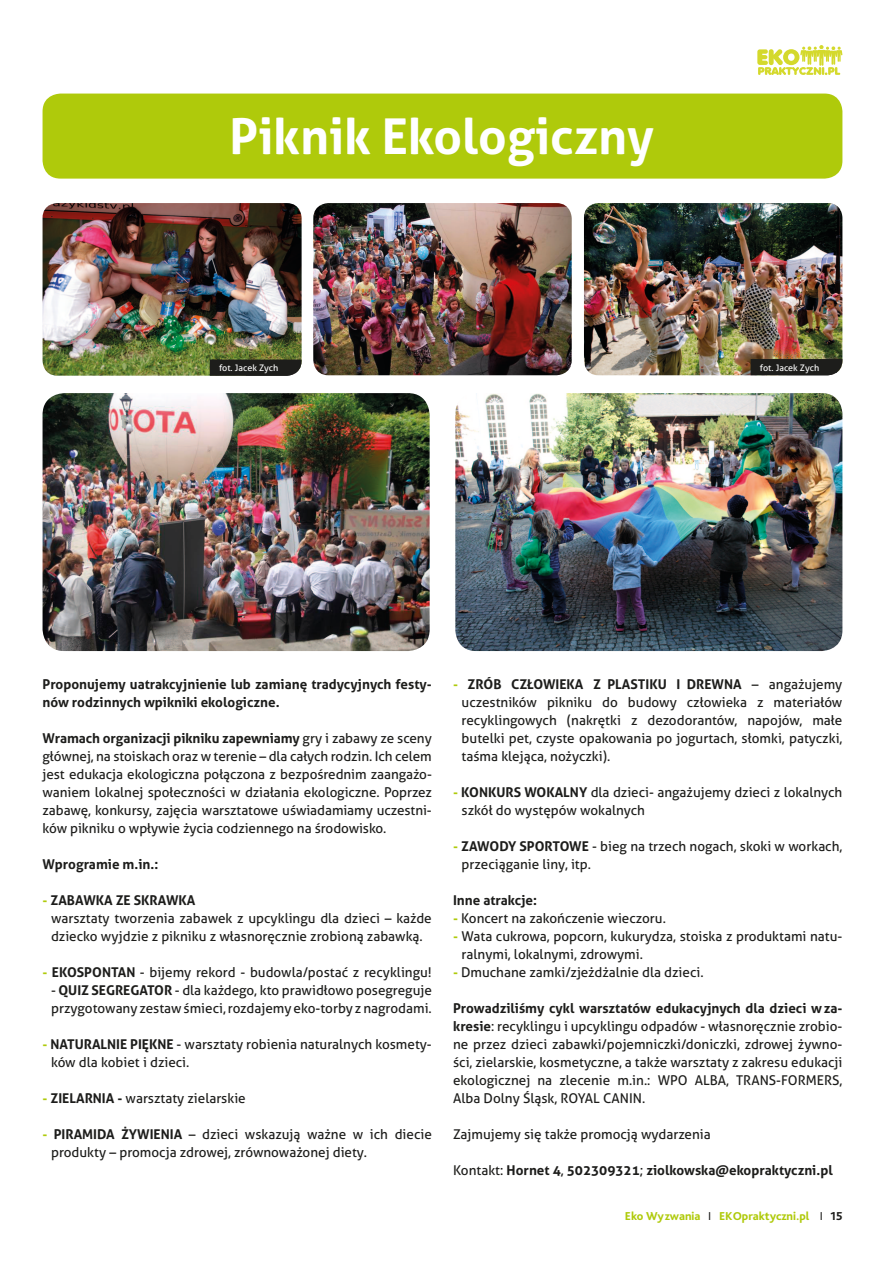
<style>
.page{position:relative;width:885px;height:1263px;background:#fff}
.page>*{position:absolute;margin:0;border:0;box-sizing:border-box;transform-origin:0 0}
.t1{font:700 49.5px "Aller";color:#fff}
.t2{font:13.5px/18px "Aller";color:#1d1d1b}
.t3{font:700 13.5px/18px "Aller";color:#1d1d1b}
.t4{font:800 12px "Bliss Pro";color:#afca0b}
.t5{font:9px "Aller";color:#fff}
.s1{font-weight:700}
.s2{color:#afca0b}
.s3{font-weight:700;color:#afca0b}
.s4{font-weight:400}
.s5{font-weight:400;color:#1d1d1b}
.s6{color:#1d1d1b}
</style>
<div class="page">
<svg style="left:757px;top:45px;width:85px;height:30px"></svg>
<div style="left:43px;top:94px;width:799px;height:85px;background:#afca0b;border-radius:18px"></div>
<img style="left:43px;top:393px;width:386px;height:258px">
<img style="left:313px;top:203px;width:258px;height:172px">
<img style="left:455px;top:393px;width:387px;height:258px">
<img style="left:43px;top:203px;width:258px;height:173px">
<img style="left:584px;top:203px;width:258px;height:172px">
<svg style="left:210px;top:360px;width:91px;height:16px"></svg>
<svg style="left:750px;top:359px;width:92px;height:16px"></svg>
<h1 class="t1" style="left:229px;top:106px;width:426px">Piknik Ekologiczny</h1>
<p class="t5" style="left:219px;top:362px;width:61px">fot. Jacek Zych</p>
<p class="t5" style="left:759px;top:362px;width:61px">fot. Jacek Zych</p>
<p class="t3" style="left:43px;top:675px;width:391px">Proponujemy uatrakcyjnienie lub zamianę tradycyjnych festy&shy;nów rodzinnych w pikniki ekologiczne.</p>
<p class="t2" style="left:43px;top:729px;width:391px;text-align:justify"><span class="s1">W ramach organizacji pikniku zapewniamy</span> gry i zabawy ze sceny głównej, na stoiskach oraz w terenie – dla całych rodzin. Ich celem jest edukacja ekologiczna połączona z bezpośrednim zaangażo&shy;waniem lokalnej społeczności w działania ekologiczne. Poprzez zabawę, konkursy, zajęcia warsztatowe uświadamiamy uczestni&shy;ków pikniku o wpływie życia codziennego na środowisko.</p>
<p class="t3" style="left:43px;top:855px;width:117px">W programie m.in.:</p>
<p class="t3" style="left:43px;top:891px;width:118px"><span class="s2">-</span> ZABAWKA ZE SKRAW</p>
<p class="t3" style="left:178px;top:891px;width:18px">KA</p>
<p class="t2" style="left:51px;top:909px;width:382px">warsztaty tworzenia zabawek z upcyklingu dla dzieci – każde dziecko wyjdzie z pikniku z własnoręcznie zrobioną zabawką.</p>
<p class="t2" style="left:43px;top:963px;width:391px"><span class="s3">-</span> <span class="s1">EKOSPONTAN</span> - bijemy rekord - budowla/postać z recyklingu!</p>
<p class="t2" style="left:51px;top:981px;width:382px">- <span class="s1">QUIZ SEGREGATOR</span> - dla każdego, kto prawidłowo posegreguje przygotowany zestaw śmieci, rozdajemy eko-torby z nagrodami.</p>
<p class="t2" style="left:51px;top:1035px;width:382px;text-indent:-9px"><span class="s3">-</span> <span class="s1">NATURALNIE PIĘKNE</span> - warsztaty robienia naturalnych kosmety&shy;ków dla kobiet i dzieci.</p>
<p class="t3" style="left:43px;top:1089px;width:43px"><span class="s2">-</span> ZIELARNIA</p>
<p class="t2" style="left:117px;top:1089px;width:130px"><span class="s1">-</span> warsztaty zielarskie</p>
<p class="t3" style="left:43px;top:1125px;width:27px"><span class="s2">-</span> PIRAMI</p>
<p class="t3" style="left:97px;top:1125px;width:41px">DA ŻYWIENIA</p>
<p class="t2" style="left:51px;top:1125px;width:382px;text-indent:138px">– dzieci wskazują ważne w ich diecie produkty – promocja zdrowej, zrównoważonej diety.</p>
<p class="t3" style="left:453px;top:675px;width:90px"><span class="s2">-</span> ZRÓB CZŁOWIE</p>
<p class="t3" style="left:566px;top:675px;width:140px">KA Z PLASTIKU I DREWNA</p>
<p class="t2" style="left:461px;top:675px;width:382px;text-align:justify;text-indent:290px">– angażujemy uczestników pikniku do budowy człowieka z materiałów recyklingowych (nakrętki z dezodorantów, napojów, małe butelki pet, czyste opakowania po jogurtach, słomki, patyczki, taśma klejąca, nożyczki).</p>
<p class="t2" style="left:461px;top:783px;width:382px;text-indent:-8px"><span class="s3">-</span> <span class="s1">KON KURS WOKALNY</span> dla dzieci- angażujemy dzieci z lokalnych szkół do występów wokalnych</p>
<p class="t3" style="left:453px;top:837px;width:27px"><span class="s2">-</span> ZAWO</p>
<p class="t3" style="left:499px;top:837px;width:71px">DY SPORTOWE</p>
<p class="t2" style="left:592px;top:837px;width:252px">- bieg na trzech nogach, skoki w workach,</p>
<p class="t2" style="left:461px;top:855px;width:131px">przeciąganie liny, itp.</p>
<p class="t3" style="left:453px;top:891px;width:85px">Inne atrakcje:</p>
<p class="t2" style="left:453px;top:909px;width:214px"><span class="s3">-</span> Koncert na zakończenie wieczoru.</p>
<p class="t2" style="left:461px;top:927px;width:382px;text-indent:-9px"><span class="s3">-</span> Wata cukrowa, popcorn, kukurydza, stoiska z produktami natu&shy;ralnymi, lokalnymi, zdrowymi.</p>
<p class="t2" style="left:453px;top:963px;width:252px"><span class="s3">-</span> Dmuchane zamki/zjeżdżalnie dla dzieci.</p>
<p class="t2" style="left:453px;top:999px;width:391px;text-align:justify"><span class="s1">Prowadziliśmy cykl warsztatów edukacyjnych dla dzieci w za&shy;kresie</span>: recyklingu i upcyklingu odpadów - własnoręcznie zrobio&shy;ne przez dzieci zabawki/pojemniczki/doniczki, zdrowej żywno&shy;ści, zielarskie, kosmetyczne, a także warsztaty z zakresu edukacji ekologicznej na zlecenie m.in.: WPO ALBA, TRANS-FORMERS, Alba Dolny Śląsk, ROYAL CANIN.</p>
<p class="t2" style="left:453px;top:1125px;width:259px">Zajmujemy się także promocją wydarzenia</p>
<p class="t3" style="left:453px;top:1161px;width:381px"><span class="s4">Kontakt:</span> Hornet 4<span class="s4">,</span> 502309321<span class="s4">;</span> ziolkowska@ekopraktyczni.pl</p>
<p class="t4" style="left:624px;top:1209px;width:219px">Eko Wyzwania <span class="s5">I</span> EKOpraktyczni.pl <span class="s5">I</span> <span class="s6">15</span></p>
</div>
